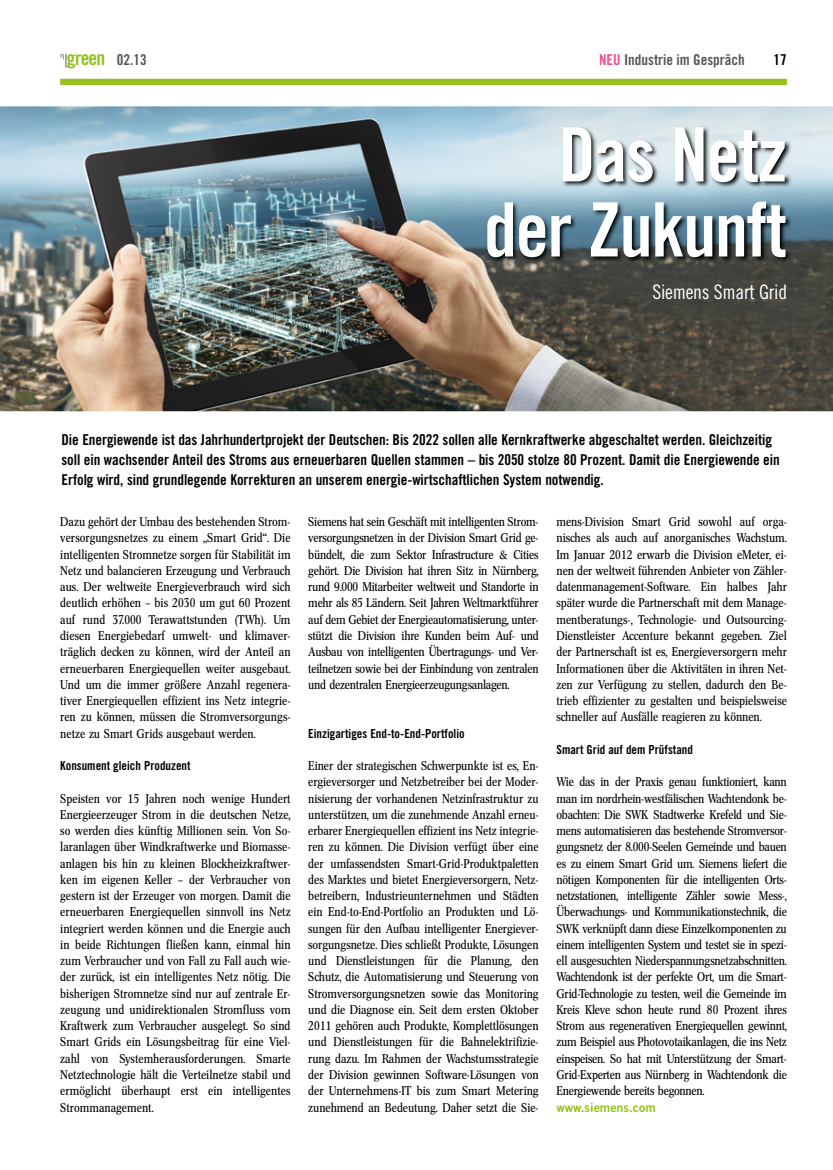
<style>
.page{position:relative;width:833px;height:1170px;background:#fff}
.page>*{position:absolute;margin:0;border:0;box-sizing:border-box;transform-origin:0 0}
.t1{font:75px/75px "Trade Gothic Bold Cond Twenty";letter-spacing:-.02em;color:#fff;text-align:right}
.t2{font:20px "Trade Gothic Cond Eighteen";letter-spacing:-.015em;color:#fff}
.t3{font:19.75px "Trade Gothic Bold Cond Twenty";letter-spacing:-.045em;color:#94c11c}
.t4{font:15px/20px "Trade Gothic Bold Cond Twenty";letter-spacing:-.005em;color:#000}
.t5{font:15px "Trade Gothic Bold Cond Twenty";color:#565656}
.t6{font:12.5px/16.2px "Concorde Nova";letter-spacing:-.005em;color:#000;text-align:justify}
.t7{font:12.5px "Trade Gothic Bold Cond Twenty";color:#000}
.t8{font:12.5px "Trade Gothic Bold Two";color:#94c11c}
.s1{font-size:15px;color:#565656}
.s2{color:#ea5097}
</style>
<div class="page">
<div style="left:60px;top:79px;width:727px;height:6px;background:#94c11c"></div>
<img style="left:0;top:106px;width:833px;height:305px">
<img style="left:486px;top:126px;width:306px;height:137px">
<svg style="left:65px;top:54px;width:2px;height:13px"></svg>
<h3 class="t3" style="left:67px;top:46px;width:81px">green <span class="s1">02.13</span></h3>
<p class="t5" style="left:599px;top:50px;width:147px"><span class="s2">NEU</span> Industrie im Gespräch</p>
<p class="t4" style="left:773px;top:49px;width:15px">17</p>
<h1 class="t1" style="left:484px;top:117px;width:305px">Das Netz der Zukunft</h1>
<h2 class="t2" style="left:652px;top:279px;width:136px">Siemens Smart Grid</h2>
<p class="t4" style="left:61px;top:429px;width:720px">Die Energiewende ist das Jahrhundertprojekt der Deutschen: Bis 2022 sollen alle Kernkraftwerke abgeschaltet werden. Gleichzeitig soll ein wachsender Anteil des Stroms aus erneuerbaren Quellen stammen – bis 2050 stolze 80 Prozent. Damit die Energiewende ein<br>Erfolg wird, sind grundlegende Korrekturen an unserem energie-wirtschaftlichen System notwendig.</p>
<p class="t6" style="left:60px;top:514px;width:232px">Dazu gehört der Umbau des bestehenden Strom&shy;versorgungsnetzes zu einem „Smart Grid“. Die intelligenten Stromnetze sorgen für Stabilität im Netz und balancieren Erzeugung und Verbrauch aus. Der weltweite Energieverbrauch wird sich deutlich erhöhen – bis 2030 um gut 60 Prozent auf rund 37.000 Terawattstunden (TWh). Um diesen Energiebedarf umwelt- und klimaver&shy;träglich decken zu können, wird der Anteil an erneuerbaren Energiequellen weiter ausgebaut.<br>Und um die immer größere Anzahl regenera&shy;tiver Energiequellen effizient ins Netz integrie&shy;ren zu können, müssen die Stromversorgungs&shy;netze zu Smart Grids ausgebaut werden.</p>
<p class="t7" style="left:60px;top:758px;width:132px">Konsument gleich Produzent</p>
<p class="t6" style="left:60px;top:790px;width:232px">Speisten vor 15 Jahren noch wenige Hundert Energieerzeuger Strom in die deutschen Netze, so werden dies künftig Millionen sein. Von So&shy;laranlagen über Windkraftwerke und Biomasse&shy;anlagen bis hin zu kleinen Blockheizkraftwer&shy;ken im eigenen Keller – der Verbraucher von gestern ist der Erzeuger von morgen. Damit die erneuerbaren Energiequellen sinnvoll ins Netz integriert werden können und die Energie auch in beide Richtungen fließen kann, einmal hin zum Verbraucher und von Fall zu Fall auch wie&shy;der zurück, ist ein intelligentes Netz nötig. Die bisherigen Stromnetze sind nur auf zentrale Er&shy;zeugung und unidirektionalen Stromfluss vom Kraftwerk zum Verbraucher ausgelegt. So sind Smart Grids ein Lösungsbeitrag für eine Viel&shy;zahl von Systemherausforderungen. Smarte Netztechnologie hält die Verteilnetze stabil und ermöglicht überhaupt erst ein intelligentes Strommanagement.</p>
<p class="t6" style="left:556px;top:514px;width:232px">mens-Division Smart Grid sowohl auf orga&shy;nisches als auch auf anorganisches Wachstum.<br>Im Januar 2012 erwarb die Division eMeter, ei&shy;nen der weltweit führenden Anbieter von Zähler&shy;datenmanagement-Software. Ein halbes Jahr später wurde die Partnerschaft mit dem Manage&shy;mentberatungs-, Technologie- und Outsourcing-Dienstleister Accenture bekannt gegeben. Ziel der Partnerschaft ist es, Energieversorgern mehr Informationen über die Aktivitäten in ihren Net&shy;zen zur Verfügung zu stellen, dadurch den Be&shy;trieb effizienter zu gestalten und beispielsweise schneller auf Ausfälle reagieren zu können.</p>
<p class="t7" style="left:556px;top:741px;width:138px">Smart Grid auf dem Prüfstand</p>
<p class="t6" style="left:556px;top:774px;width:232px">Wie das in der Praxis genau funktioniert, kann man im nordrhein-westfälischen Wachtendonk be&shy;obachten: Die SWK Stadtwerke Krefeld und Sie&shy;mens automatisieren das bestehende Stromversor&shy;gungsnetz der 8.000-Seelen Gemeinde und bauen es zu einem Smart Grid um. Siemens liefert die nötigen Komponenten für die intelligenten Orts&shy;netzstationen, intelligente Zähler sowie Mess-, Überwachungs- und Kommunikationstechnik, die SWK verknüpft dann diese Einzelkomponenten zu einem intelligenten System und testet sie in spezi&shy;ell ausgesuchten Niederspannungsnetzabschnitten.<br>Wachtendonk ist der perfekte Ort, um die Smart-Grid-Technologie zu testen, weil die Gemeinde im Kreis Kleve schon heute rund 80 Prozent ihres Strom aus regenerativen Energiequellen gewinnt, zum Beispiel aus Photovotaikanlagen, die ins Netz einspeisen. So hat mit Unterstützung der Smart-Grid-Experten aus Nürnberg in Wachtendonk die Energiewende bereits begonnen.</p>
<p class="t8" style="left:556px;top:1099px;width:101px">www.siemens.com</p>
<p class="t6" style="left:308px;top:514px;width:232px">Siemens hat sein Geschäft mit intelligenten Strom&shy;versorgungsnetzen in der Division Smart Grid ge&shy;bündelt, die zum Sektor Infrastructure &amp; Cities gehört. Die Division hat ihren Sitz in Nürnberg, rund 9.000 Mitarbeiter weltweit und Standorte in mehr als 85 Ländern. Seit Jahren Weltmarktführer auf dem Gebiet der Energieautomatisierung, unter&shy;stützt die Division ihre Kunden beim Auf- und Ausbau von intelligenten Übertragungs- und Ver&shy;teilnetzen sowie bei der Einbindung von zentralen und dezentralen Energieerzeugungsanlagen.</p>
<p class="t7" style="left:308px;top:725px;width:158px">Einzigartiges End-to-End-Portfolio</p>
<p class="t6" style="left:308px;top:757px;width:232px">Einer der strategischen Schwerpunkte ist es, En&shy;ergieversorger und Netzbetreiber bei der Moder&shy;nisierung der vorhandenen Netzinfrastruktur zu unterstützen, um die zunehmende Anzahl erneu&shy;erbarer Energiequellen effizient ins Netz integrie&shy;ren zu können. Die Division verfügt über eine der umfassendsten Smart-Grid-Produktpaletten des Marktes und bietet Energieversorgern, Netz&shy;betreibern, Industrieunternehmen und Städten ein End-to-End-Portfolio an Produkten und Lö&shy;sungen für den Aufbau intelligenter Energiever&shy;sorgungsnetze. Dies schließt Produkte, Lösungen und Dienstleistungen für die Planung, den Schutz, die Automatisierung und Steuerung von Stromversorgungsnetzen sowie das Monitoring und die Diagnose ein. Seit dem ersten Oktober 2011 gehören auch Produkte, Komplettlösungen und Dienstleistungen für die Bahnelektrifizie&shy;rung dazu. Im Rahmen der Wachstumsstrategie der Division gewinnen Software-Lösungen von der Unternehmens-IT bis zum Smart Metering zunehmend an Bedeutung. Daher setzt die Sie-</p>
</div>
